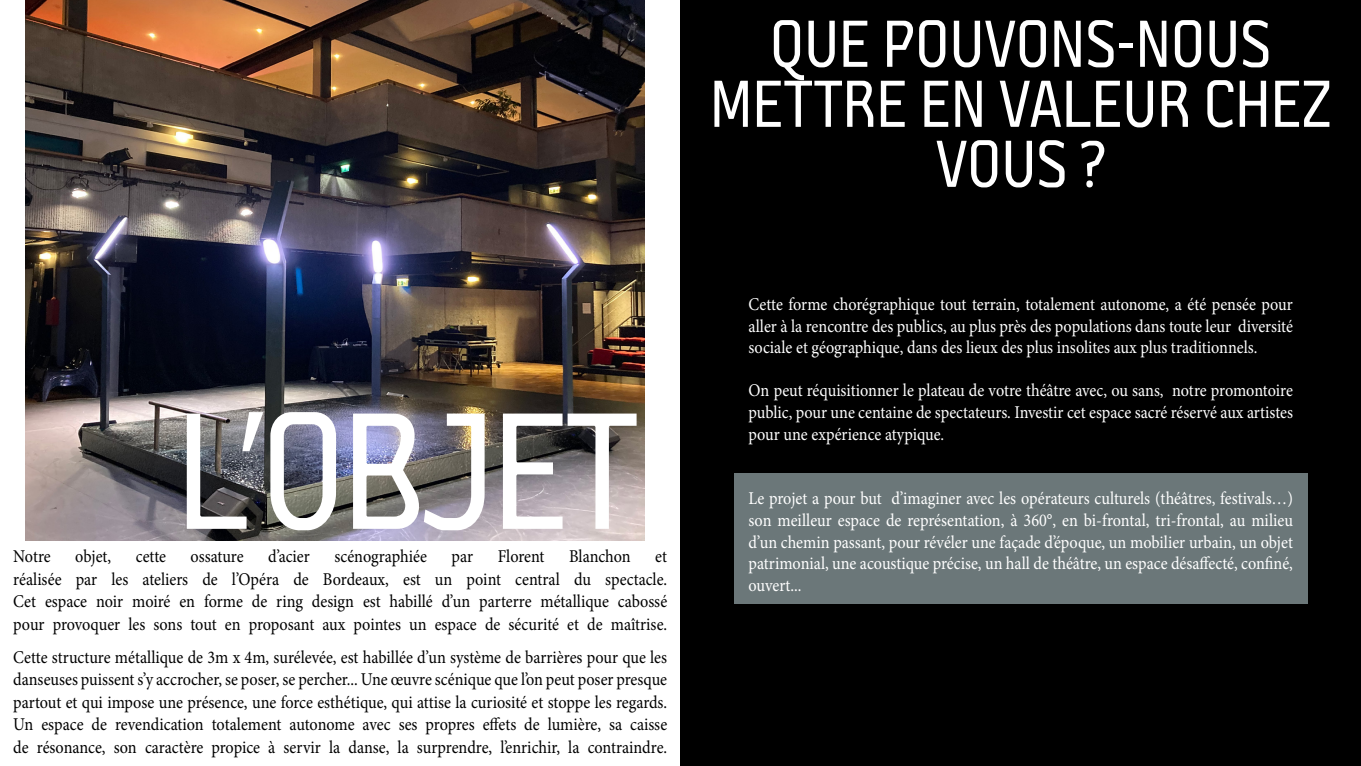
<style>
.page{position:relative;width:1361px;height:766px;background:#fff}
.page>*{position:absolute;margin:0;border:0;box-sizing:border-box;transform-origin:0 0}
.t1{font:180px "Sophisto OT B Gauge";letter-spacing:-.025em;color:#fff;scale:.9 1}
.t2{font:72px/60px "Sophisto OT B Gauge";color:#fff;text-align:center;scale:.9 1}
.t3{font:18px/22.5px "Minion Pro";color:#000;text-align:justify;scale:.9 1}
.t4{font:18px/21.6px "Minion Pro";color:#fff;text-align:justify;scale:.9 1}
</style>
<div class="page">
<div style="left:680px;top:0;width:681px;height:765px;background:#000"></div>
<div style="left:734px;top:473px;width:573px;height:131px;background:#6b7779"></div>
<img style="left:26px;top:0;width:618px;height:540px">
<h1 class="t1" style="left:175px;top:370px;width:517px">L’OBJET</h1>
<p class="t3" style="left:13px;top:545px;width:43px">Notre</p>
<p class="t3" style="left:75px;top:545px;width:41px">objet,</p>
<p class="t3" style="left:136px;top:545px;width:35px">cette</p>
<p class="t3" style="left:191px;top:545px;width:60px">ossature</p>
<p class="t3" style="left:268px;top:545px;width:48px">d’acier</p>
<p class="t3" style="left:334px;top:545px;width:104px">scénographiée</p>
<p class="t3" style="left:451px;top:545px;width:25px">par</p>
<p class="t3" style="left:498px;top:545px;width:54px">Florent</p>
<p class="t3" style="left:569px;top:545px;width:70px">Blanchon</p>
<p class="t3" style="left:13px;top:545px;width:728px;text-indent:642px">et réalisée par les ateliers de l’Opéra de Bordeaux, est un point central du spectacle.<br>Cet espace noir moiré en forme de ring design est habillé d’un parterre métallique cabossé pour provoquer les sons tout en proposant aux pointes un espace de sécurité et de maîtrise.</p>
<p class="t3" style="left:13px;top:645px;width:728px">Cette structure métallique de 3m x 4m, surélevée, est habillée d’un système de barrières pour que les danseuses puissent s’y accrocher, se poser, se percher... Une œuvre scénique que l’on peut poser presque partout et qui impose une présence, une force esthétique, qui attise la curiosité et stoppe les regards.<br>Un espace de revendication totalement autonome avec ses propres effets de lumière, sa caisse de résonance, son caractère propice à servir la danse, la surprendre, l’enrichir, la contraindre.</p>
<h2 class="t2" style="left:710px;top:12px;width:692px">QUE POUVONS-NOUS<br>METTRE EN VALEUR CHEZ<br>VOUS ?</h2>
<p class="t4" style="left:748px;top:293px;width:606px">Cette forme chorégraphique tout terrain, totalement autonome, a été pensée pour aller à la rencontre des publics, au plus près des populations dans toute leur diversité sociale et géographique, dans des lieux des plus insolites aux plus traditionnels.</p>
<p class="t4" style="left:748px;top:380px;width:606px">On peut réquisitionner le plateau de votre théâtre avec, ou sans, notre promontoire public, pour une centaine de spectateurs. Investir cet espace sacré réservé aux artistes pour une expérience atypique.</p>
<p class="t4" style="left:748px;top:488px;width:606px">Le projet a pour but d’imaginer avec les opérateurs culturels (théâtres, festivals…) son meilleur espace de représentation, à 360°, en bi-frontal, tri-frontal, au milieu d’un chemin passant, pour révéler une façade d’époque, un mobilier urbain, un objet patrimonial, une acoustique précise, un hall de théâtre, un espace désaffecté, confiné, ouvert...</p>
</div>
